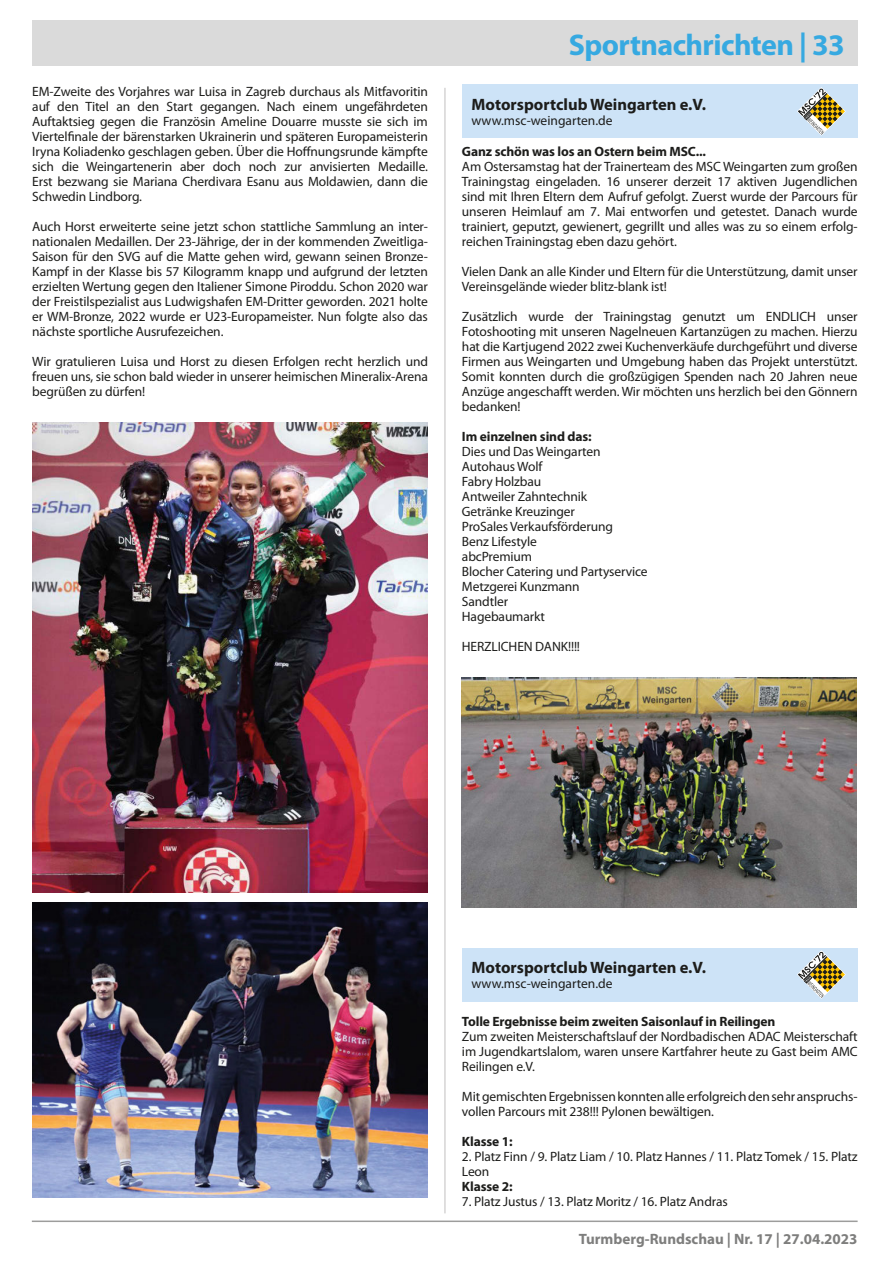
<style>
.page{position:relative;width:893px;height:1262px;background:#fff}
.page>*{position:absolute;margin:0;border:0;box-sizing:border-box;transform-origin:0 0}
.t1{font:700 30px "Myriad Pro";letter-spacing:-.02em;color:#36a9e1}
.t2{font:700 16.5px "Myriad Pro";color:#1d1d1b}
.t3{font:700 15px "Myriad Pro";color:#7e7e7d}
.Text{font:13.5px/15px "Myriad Pro";letter-spacing:-.01em;color:#1d1d1b;text-align:justify}
.Text-2{font:700 13.5px "Myriad Pro";letter-spacing:-.01em;color:#1d1d1b}
</style>
<div class="page">
<hr style="left:32px;top:1220px;width:825px;height:2px;background:#9d9d9c">
<hr style="left:444px;top:88px;width:1px;height:1125px;background:#c1c0c0">
<div style="left:32px;top:21px;width:825px;height:45px;background:#dadada"></div>
<img style="left:32px;top:423px;width:395px;height:469px">
<img style="left:32px;top:903px;width:395px;height:295px">
<img style="left:462px;top:678px;width:394px;height:230px">
<div style="left:462px;top:948px;width:395px;height:53px;background:#cde3f7"></div>
<svg style="left:797px;top:950px;width:48px;height:49px"></svg>
<div style="left:462px;top:85px;width:395px;height:53px;background:#cde3f7"></div>
<svg style="left:797px;top:87px;width:48px;height:49px"></svg>
<p class="Text" style="left:32px;top:83px;width:397px">EM-Zweite des Vorjahres war Luisa in Zagreb durchaus als Mitfavoritin auf den Titel an den Start gegangen. Nach einem ungefährdeten Auftaktsieg gegen die Französin Ameline Douarre musste sie sich im Viertelfinale der bärenstarken Ukrainerin und späteren Europameisterin Iryna Koliadenko geschlagen geben. Über die Hoffnungsrunde kämpfte sich die Weingartenerin aber doch noch zur anvisierten Medaille.<br>Erst bezwang sie Mariana Cherdivara Esanu aus Moldawien, dann die Schwedin Lindborg.</p>
<p class="Text" style="left:32px;top:218px;width:397px">Auch Horst erweiterte seine jetzt schon stattliche Sammlung an inter&shy;nationalen Medaillen. Der 23-Jährige, der in der kommenden Zweitliga-Saison für den SVG auf die Matte gehen wird, gewann seinen Bronze-Kampf in der Klasse bis 57 Kilogramm knapp und aufgrund der letzten erzielten Wertung gegen den Italiener Simone Piroddu. Schon 2020 war der Freistilspezialist aus Ludwigshafen EM-Dritter geworden. 2021 holte er WM-Bronze, 2022 wurde er U23-Europameister. Nun folgte also das nächste sportliche Ausrufezeichen.</p>
<p class="Text" style="left:32px;top:353px;width:397px">Wir gratulieren Luisa und Horst zu diesen Erfolgen recht herzlich und freuen uns, sie schon bald wieder in unserer heimischen Mineralix-Arena begrüßen zu dürfen!</p>
<p class="t1" style="left:569px;top:25px;width:277px">Sportnachrichten | 33</p>
<p class="t2" style="left:471px;top:94px;width:236px">Motorsportclub Weingarten e.V.</p>
<p class="Text" style="left:471px;top:113px;width:143px">www.msc-weingarten.de</p>
<p class="Text-2" style="left:462px;top:142px;width:246px">Ganz schön was los an Ostern beim MSC...</p>
<p class="Text" style="left:462px;top:158px;width:397px">Am Ostersamstag hat der Trainerteam des MSC Weingarten zum großen Trainingstag eingeladen. 16 unserer derzeit 17 aktiven Jugendlichen sind mit Ihren Eltern dem Aufruf gefolgt. Zuerst wurde der Parcours für unseren Heimlauf am 7. Mai entworfen und getestet. Danach wurde trainiert, geputzt, gewienert, gegrillt und alles was zu so einem erfolg&shy;reichen Trainingstag eben dazu gehört.</p>
<p class="Text" style="left:462px;top:263px;width:397px">Vielen Dank an alle Kinder und Eltern für die Unterstützung, damit unser<br>Vereinsgelände wieder blitz-blank ist!</p>
<p class="Text" style="left:462px;top:308px;width:397px">Zusätzlich wurde der Trainingstag genutzt um ENDLICH unser Fotoshooting mit unseren Nagelneuen Kartanzügen zu machen. Hierzu hat die Kartjugend 2022 zwei Kuchenverkäufe durchgeführt und diverse Firmen aus Weingarten und Umgebung haben das Projekt unterstützt.<br>Somit konnten durch die großzügigen Spenden nach 20 Jahren neue Anzüge angeschafft werden. Wir möchten uns herzlich bei den Gönnern bedanken!</p>
<p class="Text-2" style="left:462px;top:427px;width:131px">Im einzelnen sind das:</p>
<p class="Text" style="left:462px;top:443px;width:140px">Dies und Das Weingarten</p>
<p class="Text" style="left:462px;top:458px;width:82px">Autohaus Wolf</p>
<p class="Text" style="left:462px;top:473px;width:81px">Fabry Holzbau</p>
<p class="Text" style="left:462px;top:488px;width:127px">Antweiler Zahntechnik</p>
<p class="Text" style="left:462px;top:503px;width:114px">Getränke Kreuzinger</p>
<p class="Text" style="left:462px;top:518px;width:152px">ProSales Verkaufsförderung</p>
<p class="Text" style="left:462px;top:533px;width:76px">Benz Lifestyle</p>
<p class="Text" style="left:462px;top:548px;width:72px">abcPremium</p>
<p class="Text" style="left:462px;top:563px;width:187px">Blocher Catering und Partyservice</p>
<p class="Text" style="left:462px;top:578px;width:119px">Metzgerei Kunzmann</p>
<p class="Text" style="left:462px;top:593px;width:48px">Sandtler</p>
<p class="Text" style="left:462px;top:608px;width:84px">Hagebaumarkt</p>
<p class="Text" style="left:462px;top:638px;width:120px">HERZLICHEN DANK!!!!</p>
<p class="t2" style="left:471px;top:957px;width:236px">Motorsportclub Weingarten e.V.</p>
<p class="Text" style="left:471px;top:976px;width:143px">www.msc-weingarten.de</p>
<p class="Text-2" style="left:462px;top:1012px;width:315px">Tolle Ergebnisse beim zweiten Saisonlauf in Reilingen</p>
<p class="Text" style="left:462px;top:1028px;width:397px">Zum zweiten Meisterschaftslauf der Nordbadischen ADAC Meisterschaft im Jugendkartslalom, waren unsere Kartfahrer heute zu Gast beim AMC Reilingen e.V.</p>
<p class="Text" style="left:462px;top:1088px;width:397px">Mit gemischten Ergebnissen konnten alle erfolgreich den sehr anspruchs&shy;vollen Parcours mit 238!!! Pylonen bewältigen.</p>
<p class="Text-2" style="left:462px;top:1132px;width:52px">Klasse 1:</p>
<p class="Text" style="left:462px;top:1148px;width:397px">2. Platz Finn / 9. Platz Liam / 10. Platz Hannes / 11. Platz Tomek / 15. Platz<br>Leon</p>
<p class="Text-2" style="left:462px;top:1177px;width:52px">Klasse 2:</p>
<p class="Text" style="left:462px;top:1193px;width:267px">7. Platz Justus / 13. Platz Moritz / 16. Platz Andras</p>
<p class="t3" style="left:578px;top:1229px;width:280px">Turmberg-Rundschau | Nr. 17 | 27.04.2023</p>
</div>
